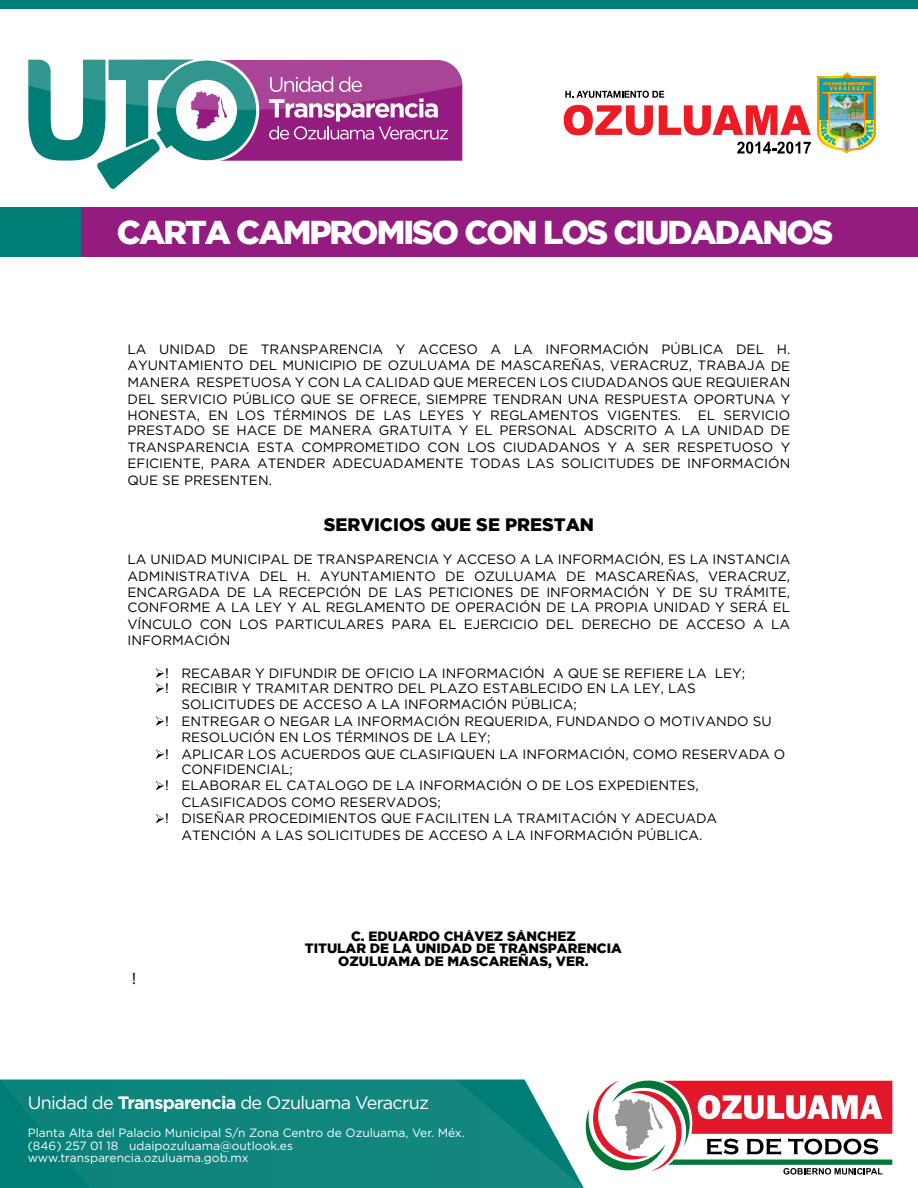
<style>
.page{position:relative;width:918px;height:1188px;background:#fff}
.page>*{position:absolute;margin:0;border:0;box-sizing:border-box;transform-origin:0 0}
.t1{font:900 33px "Gotham";letter-spacing:-.06em;color:#fff}
.t2{font:18px "Gotham";letter-spacing:-.04em;color:#fff}
.t3{font:900 18px "Gotham";color:#000}
.t4{font:16.5px "Calibri";color:#000}
.t5{font:13.5px/16.5px "Gotham";color:#000;text-align:justify}
.t6{font:900 13.5px/12px "Gotham";color:#000;text-align:center}
.t7{font:12px/12.6px "Gotham";color:#fff}
.s1{font-family:"Arial"}
.s2{font-weight:700}
</style>
<div class="page">
<svg style="left:28px;top:60px;width:434px;height:129px"></svg>
<svg style="left:565px;top:91px;width:99px;height:7px"></svg>
<svg style="left:737px;top:142px;width:74px;height:12px"></svg>
<svg style="left:564px;top:105px;width:89px;height:30px"></svg>
<svg style="left:659px;top:105px;width:152px;height:30px"></svg>
<img style="left:818px;top:73px;width:57px;height:81px">
<svg style="left:586px;top:1080px;width:306px;height:95px"></svg>
<svg style="left:0;top:1080px;width:584px;height:108px;background:#198a82"></svg>
<div style="left:0;top:0;width:918px;height:9px;background:#007e75"></div>
<svg style="left:156px;top:668px;width:8px;height:25px"></svg>
<svg style="left:156px;top:716px;width:8px;height:10px"></svg>
<svg style="left:156px;top:749px;width:8px;height:10px"></svg>
<svg style="left:156px;top:781px;width:8px;height:9px"></svg>
<svg style="left:156px;top:814px;width:8px;height:9px"></svg>
<div style="left:81px;top:207px;width:837px;height:49px;background:#941b80"></div>
<div style="left:0;top:207px;width:81px;height:49px;background:#007e75"></div>
<h1 class="t1" style="left:117px;top:220px;width:718px">CARTA CAMPROMISO CON LOS CIUDADANOS</h1>
<p class="t5" style="left:128px;top:341px;width:664px">LA UNIDAD DE TRANSPARENCIA Y ACCESO A LA INFORMACIÓN PÚBLICA DEL H.<br>AYUNTAMIENTO DEL MUNICIPIO DE OZULUAMA DE MASCAREÑAS, VERACRUZ, TRABAJA DE MANERA RESPETUOSA Y CON LA CALIDAD QUE MERECEN LOS CIUDADANOS QUE REQUIERAN DEL SERVICIO PÚBLICO QUE SE OFRECE, SIEMPRE TENDRAN UNA RESPUESTA OPORTUNA Y HONESTA, EN LOS TÉRMINOS DE LAS LEYES Y REGLAMENTOS VIGENTES. EL SERVICIO</p>
<p class="t5" style="left:128px;top:422px;width:664px">PRESTADO SE HACE DE MANERA GRATUITA Y EL PERSONAL ADSCRITO A LA UNIDAD DE TRANSPARENCIA ESTA COMPROMETIDO CON LOS CIUDADANOS Y A SER RESPETUOSO Y EFICIENTE, PARA ATENDER ADECUADAMENTE TODAS LAS SOLICITUDES DE INFORMACIÓN QUE SE PRESENTEN.</p>
<h2 class="t3" style="left:324px;top:518px;width:272px">SERVICIOS QUE SE PRESTAN</h2>
<p class="t5" style="left:128px;top:551px;width:664px">LA UNIDAD MUNICIPAL DE TRANSPARENCIA Y ACCESO A LA INFORMACIÓN, ES LA INSTANCIA ADMINISTRATIVA DEL H. AYUNTAMIENTO DE OZULUAMA DE MASCAREÑAS, VERACRUZ, ENCARGADA DE LA RECEPCIÓN DE LAS PETICIONES DE INFORMACIÓN Y DE SU TRÁMITE,</p>
<p class="t5" style="left:128px;top:599px;width:664px">CONFORME A LA LEY Y AL REGLAMENTO DE OPERACIÓN DE LA PROPIA UNIDAD Y SERÁ EL VÍNCULO CON LOS PARTICULARES PARA EL EJERCICIO DEL DERECHO DE ACCESO A LA INFORMACIÓN</p>
<p class="t5" style="left:165px;top:665px;width:582px;line-height:15px"><span class="s1">!</span> RECABAR Y DIFUNDIR DE OFICIO LA INFORMACIÓN A QUE SE REFIERE LA LEY; <span class="s1">!</span> RECIBIR Y TRAMITAR DENTRO DEL PLAZO ESTABLECIDO EN LA LEY, LAS</p>
<p class="t5" style="left:182px;top:696px;width:397px">SOLICITUDES DE ACCESO A LA INFORMACIÓN PÚBLICA;</p>
<p class="t5" style="left:165px;top:713px;width:608px"><span class="s1">!</span> ENTREGAR O NEGAR LA INFORMACIÓN REQUERIDA, FUNDANDO O MOTIVANDO SU</p>
<p class="t5" style="left:182px;top:729px;width:311px">RESOLUCIÓN EN LOS TÉRMINOS DE LA LEY;</p>
<p class="t5" style="left:165px;top:746px;width:622px"><span class="s1">!</span> APLICAR LOS ACUERDOS QUE CLASIFIQUEN LA INFORMACIÓN, COMO RESERVADA O</p>
<p class="t5" style="left:182px;top:761px;width:113px">CONFIDENCIAL;</p>
<p class="t5" style="left:165px;top:777px;width:535px"><span class="s1">!</span> ELABORAR EL CATALOGO DE LA INFORMACIÓN O DE LOS EXPEDIENTES,</p>
<p class="t5" style="left:182px;top:794px;width:261px">CLASIFICADOS COMO RESERVADOS;</p>
<p class="t5" style="left:165px;top:810px;width:554px"><span class="s1">!</span> DISEÑAR PROCEDIMIENTOS QUE FACILITEN LA TRAMITACIÓN Y ADECUADA</p>
<p class="t5" style="left:182px;top:827px;width:522px">ATENCIÓN A LAS SOLICITUDES DE ACCESO A LA INFORMACIÓN PÚBLICA.</p>
<p class="t4" style="left:132px;top:968px;width:5px">!</p>
<p class="t6" style="left:305px;top:931px;width:319px">C. EDUARDO CHÁVEZ SÁNCHEZ<br>TITULAR DE LA UNIDAD DE TRANSPARENCIA</p>
<p class="t6" style="left:338px;top:956px;width:252px">OZULUAMA DE MASCAREÑAS, VER.</p>
<h2 class="t2" style="left:28px;top:1091px;width:403px">Unidad de <span class="s2">Transparencia</span> de Ozuluama Veracruz</h2>
<p class="t7" style="left:28px;top:1126px;width:438px">Planta Alta del Palacio Municipal S/n Zona Centro de Ozuluama, Ver. Méx. (846) 257 01 18 udaipozuluama@outlook.es www.transparencia.ozuluama.gob.mx</p>
</div>
